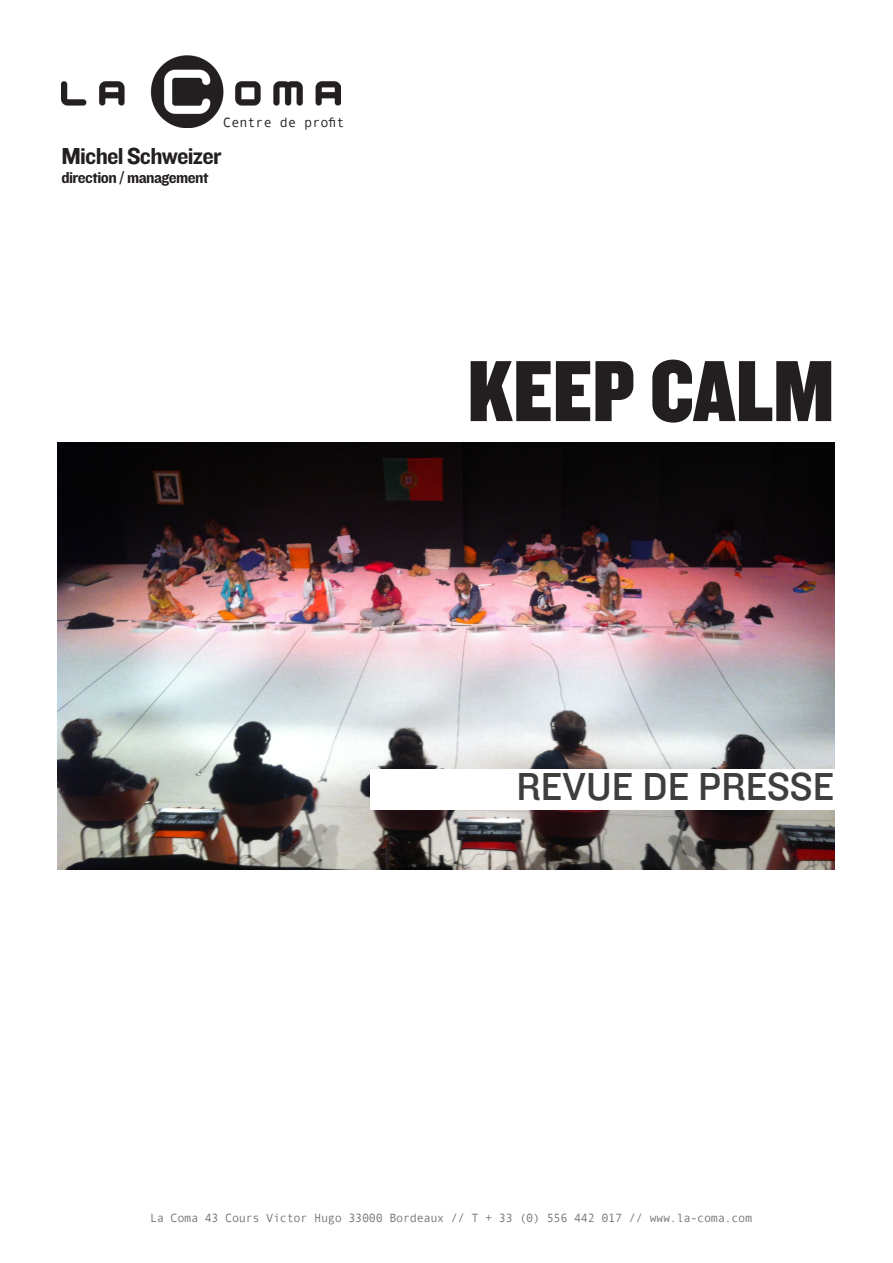
<style>
.page{position:relative;width:893px;height:1263px;background:#fff}
.page>*{position:absolute;margin:0;border:0;box-sizing:border-box;transform-origin:0 0}
.t1{font:90px "Knockout HTF70 Full Welterwt";color:#231f20}
.t2{font:40.5px "Knockout HTF31 Junior Middlewt";color:#3e3e3f}
.t3{font:24px "Knockout HTF51 Middleweight";letter-spacing:-.03em;color:#231f20}
.t4{font:16.5px "Knockout HTF51 Middleweight";letter-spacing:-.03em;color:#231f20}
.t5{font:13.5px "Andale Mono";color:#231f20}
.t6{font:12px "Andale Mono";letter-spacing:-.03em;color:#76787b}
</style>
<div class="page">
<img style="left:61px;top:55px;width:280px;height:72px">
<img style="left:57px;top:442px;width:777px;height:427px">
<div style="left:370px;top:770px;width:464px;height:40px;background:#fff"></div>
<p class="t5" style="left:223px;top:114px;width:123px">Centre de profit</p>
<p class="t3" style="left:61px;top:143px;width:162px">Michel Schweizer</p>
<p class="t4" style="left:61px;top:169px;width:149px">direction / management</p>
<p class="t1" style="left:467px;top:344px;width:368px">KEEP CALM</p>
<p class="t2" style="left:516px;top:765px;width:319px">REVUE DE PRESSE</p>
<p class="t6" style="left:150px;top:1210px;width:604px">La Coma 43 Cours Victor Hugo 33000 Bordeaux // T + 33 (0) 556 442 017 // www.la-coma.com</p>
</div>
